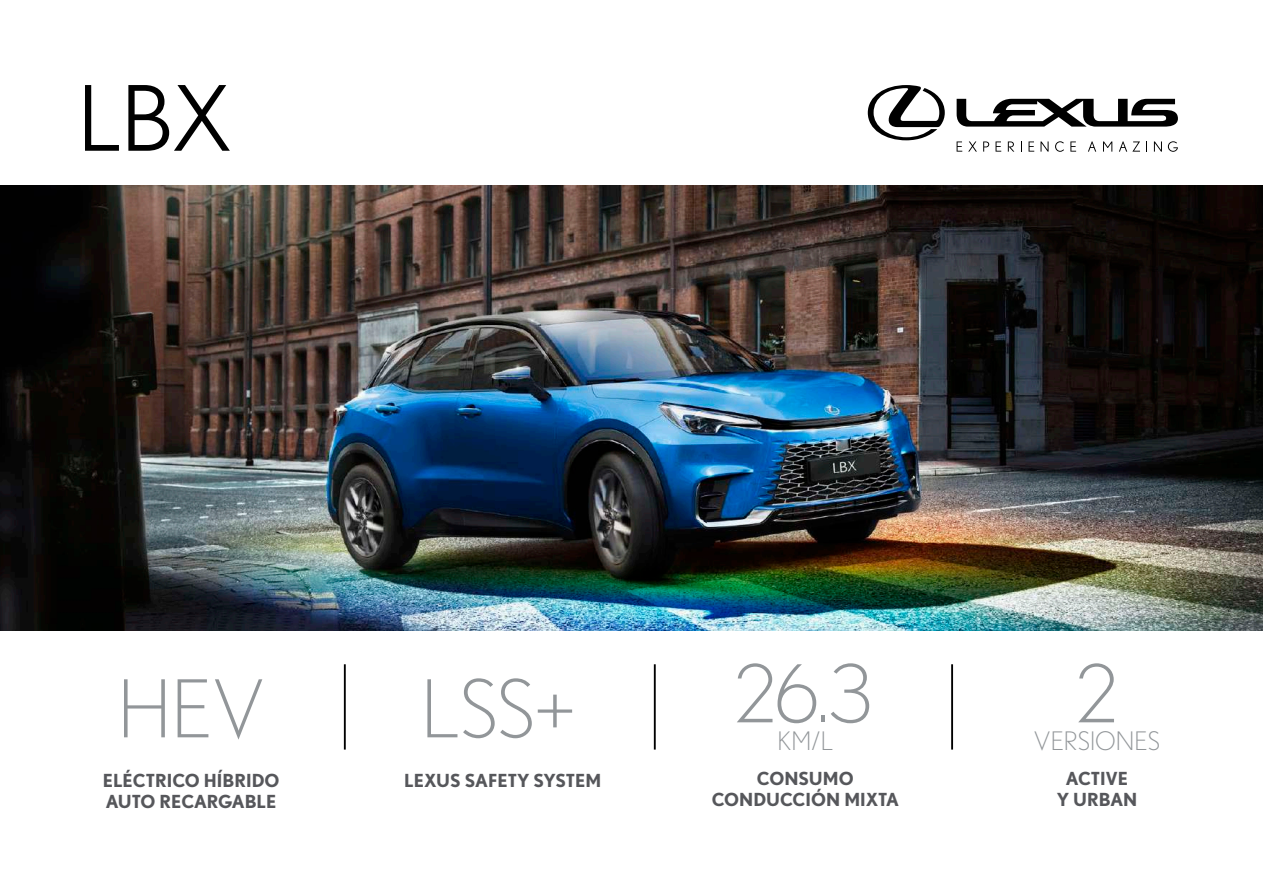
<style>
.page{position:relative;width:1263px;height:893px;background:#fff}
.page>*{position:absolute;margin:0;border:0;box-sizing:border-box;transform-origin:0 0}
.t1{font:90px "Nobel";color:#000}
.t2{font:300 79.5px "Nobel";color:#929699}
.t3{font:300 25.5px "Nobel";color:#929699}
.t4{font:700 18px/21px "Nobel";color:#56575b;text-align:center}
</style>
<div class="page">
<img style="left:0;top:186px;width:1263px;height:444px">
<svg style="left:957px;top:99px;width:221px;height:28px"></svg>
<svg style="left:868px;top:85px;width:77px;height:55px"></svg>
<svg style="left:956px;top:141px;width:6px;height:11px"></svg>
<svg style="left:968px;top:141px;width:9px;height:11px"></svg>
<svg style="left:983px;top:141px;width:6px;height:11px"></svg>
<svg style="left:995px;top:141px;width:6px;height:11px"></svg>
<svg style="left:1008px;top:141px;width:6px;height:11px"></svg>
<svg style="left:1028px;top:141px;width:6px;height:11px"></svg>
<svg style="left:1040px;top:141px;width:8px;height:11px"></svg>
<svg style="left:1055px;top:141px;width:9px;height:11px"></svg>
<svg style="left:1070px;top:141px;width:6px;height:11px"></svg>
<svg style="left:1088px;top:141px;width:8px;height:11px"></svg>
<svg style="left:1103px;top:141px;width:9px;height:11px"></svg>
<svg style="left:1119px;top:141px;width:21px;height:11px"></svg>
<svg style="left:1154px;top:141px;width:8px;height:11px"></svg>
<svg style="left:1168px;top:141px;width:10px;height:11px"></svg>
<hr style="left:344px;top:664px;width:2px;height:86px;background:#000">
<hr style="left:654px;top:664px;width:2px;height:86px;background:#000">
<hr style="left:951px;top:664px;width:2px;height:86px;background:#000">
<h1 class="t1" style="left:78px;top:67px;width:156px">LBX</h1>
<h2 class="t2" style="left:421px;top:663px;width:155px">LSS+</h2>
<h2 class="t2" style="left:118px;top:663px;width:149px">HEV</h2>
<p class="t4" style="left:103px;top:769px;width:178px;text-align:left">ELÉCTRICO HÍBRIDO<br>AUTO RECARGABLE</p>
<p class="t4" style="left:404px;top:769px;width:198px">LEXUS SAFETY SYSTEM</p>
<h2 class="t2" style="left:735px;top:648px;width:139px">26.3</h2>
<h3 class="t3" style="left:777px;top:726px;width:57px">KM/L</h3>
<p class="t4" style="left:712px;top:768px;width:189px">CONSUMO<br>CONDUCCIÓN MIXTA</p>
<h2 class="t2" style="left:1076px;top:648px;width:42px">2</h2>
<h3 class="t3" style="left:1034px;top:726px;width:128px">VERSIONES</h3>
<p class="t4" style="left:1057px;top:768px;width:82px">ACTIVE<br>Y URBAN</p>
</div>
